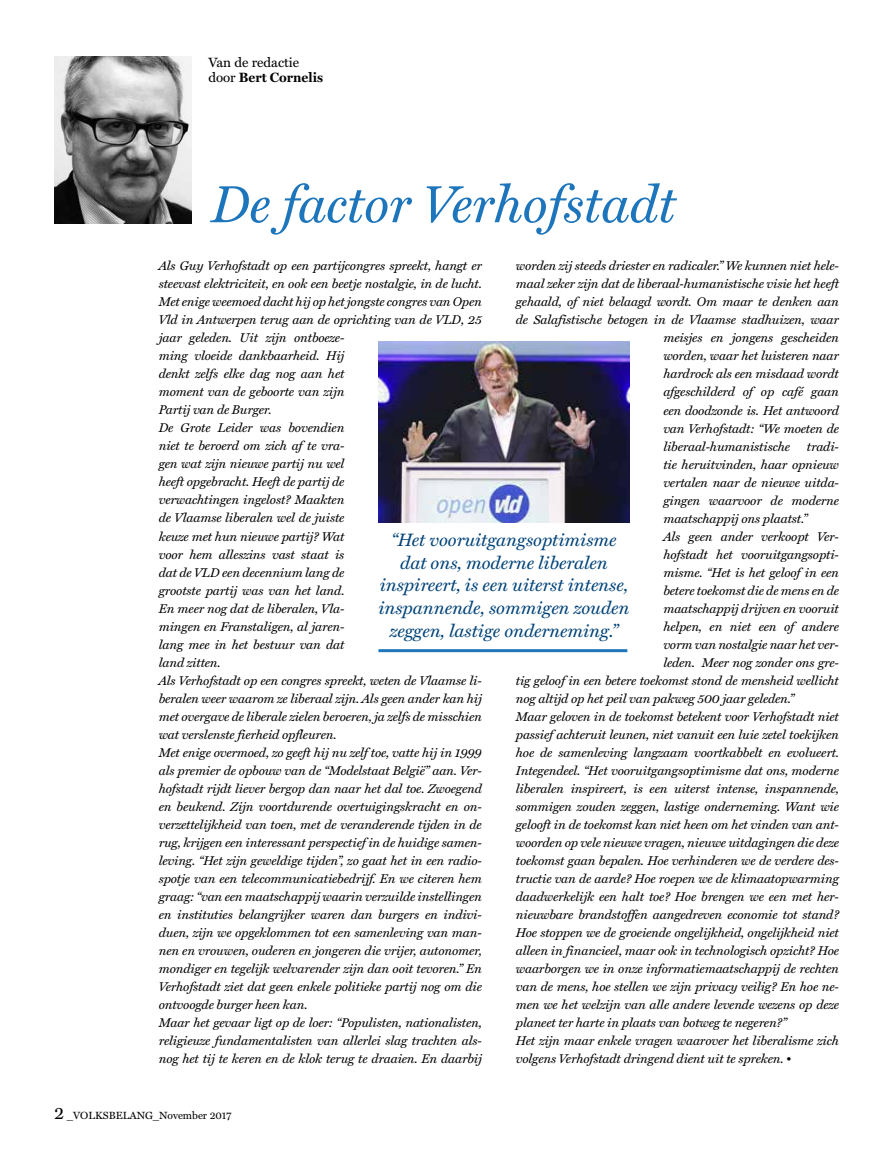
<style>
.page{position:relative;width:893px;height:1149px;background:#fff}
.page>*{position:absolute;margin:0;border:0;box-sizing:border-box;transform-origin:0 0}
.t1{font:italic 52.5px "Miller Text";color:#1d75bb}
.t2{font:italic 18px/22.5px "Miller Text";color:#004379;text-align:center}
.t3{font:13.5px/15px "Miller Text";color:#000}
.t4{font:italic 12.75px/18px "Miller Text";letter-spacing:-.01em;color:#000}
.t5{font:10.5px "Miller Text";color:#000}
.s1{font-weight:700}
.s2{font-size:18px}
</style>
<div class="page">
<hr style="left:892px;top:0;width:1px;height:1148px;background:#c0def0">
<hr style="left:378px;top:649px;width:249px;height:3px;background:#1d75bb">
<img style="left:55px;top:57px;width:136px;height:166px">
<img style="left:378px;top:342px;width:251px;height:180px">
<p class="t3" style="left:208px;top:55px;width:116px">Van de redactie door <span class="s1">Bert Cornelis</span></p>
<h1 class="t1" style="left:211px;top:173px;width:466px">De factor Verhofstadt</h1>
<p class="t4" style="left:159px;top:257px;width:325px">Als Guy Verhofstadt op een partijcongres spreekt, hangt er steevast elektriciteit, en ook een beetje nostalgie, in de lucht.<br>Met enige weemoed dacht hij op het jongste congres van Open Vld in Antwerpen terug aan de oprichting van de VLD, 25 jaar geleden. Uit zijn ontboeze-<br>ming vloeide dankbaarheid. Hij<br>denkt zelfs elke dag nog aan het<br>moment van de geboorte van zijn<br>Partij van de Burger.<br>De Grote Leider was bovendien<br>niet te beroerd om zich af te vra-<br>gen wat zijn nieuwe partij nu wel<br>heeft opgebracht. Heeft de partij de<br>verwachtingen ingelost? Maakten<br>de Vlaamse liberalen wel de juiste<br>keuze met hun nieuwe partij? Wat<br>voor hem alleszins vast staat is<br>dat de VLD een decennium lang de<br>grootste partij was van het land.<br>En meer nog dat de liberalen, Vla-<br>mingen en Franstaligen, al jaren-<br>lang mee in het bestuur van dat<br>land zitten.<br>Als Verhofstadt op een congres spreekt, weten de Vlaamse li&shy;beralen weer waarom ze liberaal zijn. Als geen ander kan hij met overgave de liberale zielen beroeren, ja zelfs de misschien wat verslenste fierheid opfleuren.<br>Met enige overmoed, zo geeft hij nu zelf toe, vatte hij in 1999 als premier de opbouw van de “Modelstaat België” aan. Ver&shy;hofstadt rijdt liever bergop dan naar het dal toe. Zwoegend en beukend. Zijn voortdurende overtuigingskracht en on&shy;verzettelijkheid van toen, met de veranderende tijden in de rug, krijgen een interessant perspectief in de huidige samen&shy;leving. “Het zijn geweldige tijden”, zo gaat het in een radio&shy;spotje van een telecommunicatiebedrijf. En we citeren hem graag: “van een maatschappij waarin verzuilde instellingen en instituties belangrijker waren dan burgers en indivi&shy;duen, zijn we opgeklommen tot een samenleving van man&shy;nen en vrouwen, ouderen en jongeren die vrijer, autonomer, mondiger en tegelijk welvarender zijn dan ooit tevoren.” En Verhofstadt ziet dat geen enkele politieke partij nog om die ontvoogde burger heen kan.<br>Maar het gevaar ligt op de loer: “Populisten, nationalisten, religieuze fundamentalisten van allerlei slag trachten als&shy;nog het tij te keren en de klok terug te draaien. En daarbij</p>
<p class="t4" style="left:516px;top:257px;width:325px">worden zij steeds driester en radicaler.” We kunnen niet hele-</p>
<p class="t4" style="left:516px;top:275px;width:325px">maal zeker zijn dat de liberaal-humanistische visie het heeft</p>
<p class="t4" style="left:516px;top:293px;width:325px">gehaald, of niet belaagd wordt. Om maar te denken aan</p>
<p class="t4" style="left:516px;top:311px;width:325px">de Salafistische betogen in de Vlaamse stadhuizen, waar</p>
<p class="t4" style="left:663px;top:329px;width:177px">meisjes en jongens gescheiden</p>
<p class="t4" style="left:663px;top:347px;width:177px">worden, waar het luisteren naar</p>
<p class="t4" style="left:663px;top:365px;width:177px">hardrock als een misdaad wordt</p>
<p class="t4" style="left:663px;top:383px;width:177px">afgeschilderd of op café gaan</p>
<p class="t4" style="left:663px;top:401px;width:177px">een doodzonde is. Het antwoord</p>
<p class="t4" style="left:663px;top:419px;width:177px">van Verhofstadt: “We moeten de</p>
<p class="t4" style="left:663px;top:437px;width:128px">liberaal-humanistische</p>
<p class="t4" style="left:807px;top:437px;width:34px">tradi-</p>
<p class="t4" style="left:663px;top:455px;width:177px">tie heruitvinden, haar opnieuw</p>
<p class="t4" style="left:663px;top:473px;width:177px">vertalen naar de nieuwe uitda-</p>
<p class="t4" style="left:663px;top:491px;width:177px">gingen waarvoor de moderne</p>
<p class="t4" style="left:663px;top:509px;width:146px">maatschappij ons plaatst.”</p>
<p class="t4" style="left:663px;top:527px;width:177px">Als geen ander verkoopt Ver-</p>
<p class="t4" style="left:663px;top:545px;width:177px">hofstadt het vooruitgangsopti-</p>
<p class="t4" style="left:663px;top:563px;width:177px">misme. “Het is het geloof in een</p>
<p class="t4" style="left:663px;top:581px;width:177px">betere toekomst die de mens en de</p>
<p class="t4" style="left:663px;top:599px;width:177px">maatschappij drijven en vooruit</p>
<p class="t4" style="left:663px;top:617px;width:177px">helpen, en niet een of andere</p>
<p class="t4" style="left:663px;top:635px;width:177px">vorm van nostalgie naar het ver-</p>
<p class="t4" style="left:663px;top:653px;width:177px">leden. Meer nog zonder ons gre-</p>
<p class="t4" style="left:516px;top:671px;width:325px">tig geloof in een betere toekomst stond de mensheid wellicht</p>
<p class="t4" style="left:516px;top:689px;width:280px">nog altijd op het peil van pakweg 500 jaar geleden.”</p>
<p class="t4" style="left:516px;top:707px;width:325px">Maar geloven in de toekomst betekent voor Verhofstadt niet</p>
<p class="t4" style="left:516px;top:725px;width:325px">passief achteruit leunen, niet vanuit een luie zetel toekijken</p>
<p class="t4" style="left:516px;top:743px;width:325px">hoe de samenleving langzaam voortkabbelt en evolueert.</p>
<p class="t4" style="left:516px;top:761px;width:325px">Integendeel. “Het vooruitgangsoptimisme dat ons, moderne</p>
<p class="t4" style="left:516px;top:779px;width:325px">liberalen inspireert, is een uiterst intense, inspannende,</p>
<p class="t4" style="left:516px;top:797px;width:325px">sommigen zouden zeggen, lastige onderneming. Want wie</p>
<p class="t4" style="left:516px;top:815px;width:325px">gelooft in de toekomst kan niet heen om het vinden van ant-</p>
<p class="t4" style="left:516px;top:833px;width:325px">woorden op vele nieuwe vragen, nieuwe uitdagingen die deze</p>
<p class="t4" style="left:516px;top:851px;width:325px">toekomst gaan bepalen. Hoe verhinderen we de verdere des-</p>
<p class="t4" style="left:516px;top:869px;width:325px">tructie van de aarde? Hoe roepen we de klimaatopwarming</p>
<p class="t4" style="left:516px;top:887px;width:325px">daadwerkelijk een halt toe? Hoe brengen we een met her-</p>
<p class="t4" style="left:516px;top:905px;width:325px">nieuwbare brandstoffen aangedreven economie tot stand?</p>
<p class="t4" style="left:516px;top:923px;width:325px">Hoe stoppen we de groeiende ongelijkheid, ongelijkheid niet</p>
<p class="t4" style="left:516px;top:941px;width:325px">alleen in financieel, maar ook in technologisch opzicht? Hoe</p>
<p class="t4" style="left:516px;top:959px;width:325px">waarborgen we in onze informatiemaatschappij de rechten</p>
<p class="t4" style="left:516px;top:977px;width:325px">van de mens, hoe stellen we zijn privacy veilig? En hoe ne-</p>
<p class="t4" style="left:516px;top:995px;width:325px">men we het welzijn van alle andere levende wezens op deze</p>
<p class="t4" style="left:516px;top:1013px;width:272px">planeet ter harte in plaats van botweg te negeren?”</p>
<p class="t4" style="left:516px;top:1031px;width:325px">Het zijn maar enkele vragen waarover het liberalisme zich</p>
<p class="t4" style="left:516px;top:1049px;width:277px">volgens Verhofstadt dringend dient uit te spreken. •</p>
<h2 class="t2" style="left:378px;top:528px;width:253px">“Het vooruitgangsoptimisme dat ons, moderne liberalen inspireert, is een uiterst intense, inspannende, sommigen zouden zeggen, lastige onderneming.”</h2>
<p class="t5" style="left:54px;top:1109px;width:179px"><span class="s2">2</span> _VOLKSBELANG_November 2017</p>
</div>
